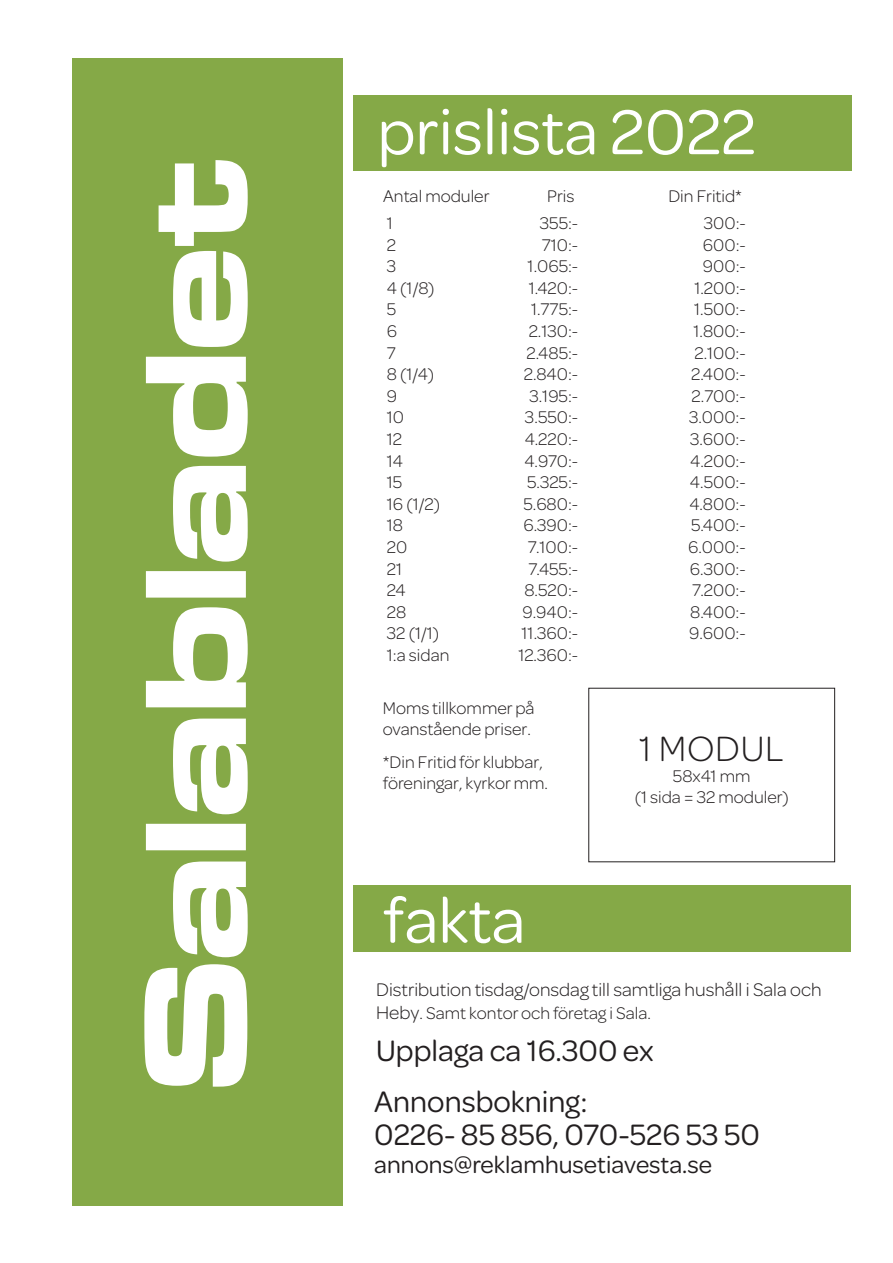
<style>
.page{position:relative;width:893px;height:1263px;background:#fff}
.page>*{position:absolute;margin:0;border:0;box-sizing:border-box;transform-origin:0 0}
.t1{font:67.5px "Omnes";color:#fff}
.t2{font:300 37.5px "Omnes";letter-spacing:.02em;color:#231f20}
.t3{font:31.5px/33px "Omnes";color:#231f20}
.t4{font:25.5px "Omnes";color:#231f20}
.t5{font:300 19.5px "Omnes";color:#231f20}
.t6{font:300 18px/21.6px "Omnes";color:#231f20}
.s1{font-size:19.5px}
</style>
<div class="page">
<div style="left:353px;top:95px;width:498px;height:76px;background:#85a947"></div>
<div style="left:353px;top:885px;width:497px;height:67px;background:#85a947"></div>
<div style="left:72px;top:59px;width:271px;height:1146px;background:#85a947"></div>
<svg style="left:144px;top:160px;width:104px;height:927px;fill:#fff"></svg>
<h1 class="t1" style="left:377px;top:87px;width:380px">prislista 2022</h1>
<p class="t6" style="left:383px;top:185px;width:108px">Antal moduler</p>
<p class="t6" style="left:547px;top:185px;width:29px">Pris</p>
<p class="t6" style="left:668px;top:185px;width:75px">Din Fritid*</p>
<p class="t6" style="left:387px;top:211px;width:8px">1</p>
<p class="t6" style="left:540px;top:211px;width:40px">355:-</p>
<p class="t6" style="left:704px;top:211px;width:44px">300:-</p>
<p class="t6" style="left:387px;top:233px;width:11px">2</p>
<p class="t6" style="left:542px;top:233px;width:38px">710:-</p>
<p class="t6" style="left:703px;top:233px;width:44px">600:-</p>
<p class="t6" style="left:387px;top:254px;width:11px">3</p>
<p class="t6" style="left:528px;top:254px;width:52px">1.065:-</p>
<p class="t6" style="left:703px;top:254px;width:44px">900:-</p>
<p class="t6" style="left:387px;top:276px;width:49px">4 (1/8)</p>
<p class="t6" style="left:529px;top:276px;width:51px">1.420:-</p>
<p class="t6" style="left:694px;top:276px;width:53px">1.200:-</p>
<p class="t6" style="left:387px;top:298px;width:11px">5</p>
<p class="t6" style="left:531px;top:298px;width:49px">1.775:-</p>
<p class="t6" style="left:694px;top:298px;width:53px">1.500:-</p>
<p class="t6" style="left:387px;top:319px;width:12px">6</p>
<p class="t6" style="left:529px;top:319px;width:51px">2.130:-</p>
<p class="t6" style="left:693px;top:319px;width:54px">1.800:-</p>
<p class="t6" style="left:387px;top:341px;width:11px">7</p>
<p class="t6" style="left:527px;top:341px;width:53px">2.485:-</p>
<p class="t6" style="left:694px;top:341px;width:53px">2.100:-</p>
<p class="t6" style="left:387px;top:362px;width:49px">8 (1/4)</p>
<p class="t6" style="left:524px;top:362px;width:56px">2.840:-</p>
<p class="t6" style="left:691px;top:362px;width:56px">2.400:-</p>
<p class="t6" style="left:387px;top:384px;width:12px">9</p>
<p class="t6" style="left:529px;top:384px;width:50px">3.195:-</p>
<p class="t6" style="left:692px;top:384px;width:56px">2.700:-</p>
<p class="t6" style="left:387px;top:406px;width:19px">10</p>
<p class="t6" style="left:525px;top:406px;width:55px">3.550:-</p>
<p class="t6" style="left:689px;top:406px;width:58px">3.000:-</p>
<p class="t6" style="left:387px;top:427px;width:17px">12</p>
<p class="t6" style="left:525px;top:427px;width:55px">4.220:-</p>
<p class="t6" style="left:690px;top:427px;width:57px">3.600:-</p>
<p class="t6" style="left:387px;top:449px;width:18px">14</p>
<p class="t6" style="left:524px;top:449px;width:55px">4.970:-</p>
<p class="t6" style="left:690px;top:449px;width:57px">4.200:-</p>
<p class="t6" style="left:387px;top:470px;width:17px">15</p>
<p class="t6" style="left:527px;top:470px;width:53px">5.325:-</p>
<p class="t6" style="left:690px;top:470px;width:57px">4.500:-</p>
<p class="t6" style="left:387px;top:492px;width:55px">16 (1/2)</p>
<p class="t6" style="left:523px;top:492px;width:56px">5.680:-</p>
<p class="t6" style="left:689px;top:492px;width:58px">4.800:-</p>
<p class="t6" style="left:387px;top:514px;width:18px">18</p>
<p class="t6" style="left:523px;top:514px;width:56px">6.390:-</p>
<p class="t6" style="left:691px;top:514px;width:56px">5.400:-</p>
<p class="t6" style="left:387px;top:535px;width:22px">20</p>
<p class="t6" style="left:528px;top:535px;width:52px">7.100:-</p>
<p class="t6" style="left:688px;top:535px;width:59px">6.000:-</p>
<p class="t6" style="left:387px;top:557px;width:17px">21</p>
<p class="t6" style="left:528px;top:557px;width:51px">7.455:-</p>
<p class="t6" style="left:690px;top:557px;width:57px">6.300:-</p>
<p class="t6" style="left:387px;top:578px;width:20px">24</p>
<p class="t6" style="left:524px;top:578px;width:55px">8.520:-</p>
<p class="t6" style="left:692px;top:578px;width:55px">7.200:-</p>
<p class="t6" style="left:387px;top:600px;width:21px">28</p>
<p class="t6" style="left:522px;top:600px;width:57px">9.940:-</p>
<p class="t6" style="left:690px;top:600px;width:57px">8.400:-</p>
<p class="t6" style="left:387px;top:622px;width:54px">32 (1/1)</p>
<p class="t6" style="left:522px;top:622px;width:58px">11.360:-</p>
<p class="t6" style="left:689px;top:622px;width:58px">9.600:-</p>
<p class="t6" style="left:387px;top:643px;width:64px">1:a sidan</p>
<p class="t6" style="left:518px;top:643px;width:61px">12.360:-</p>
<p class="t6" style="left:383px;top:696px;width:153px">Moms tillkommer på ovanstående priser.</p>
<p class="t6" style="left:383px;top:750px;width:167px">*Din Fritid för klubbar, föreningar, kyrkor mm.</p>
<h2 class="t2" style="left:639px;top:723px;width:146px">1 MODUL</h2>
<p class="t6" style="left:635px;top:764px;width:155px;line-height:21px;text-align:center">58x41 mm<br>(1 sida = 32 moduler)</p>
<h1 class="t1" style="left:383px;top:875px;width:144px">fakta</h1>
<p class="t5" style="left:376px;top:976px;width:447px">Distribution tisdag/onsdag till samtliga hushåll i Sala och</p>
<p class="t6" style="left:376px;top:1001px;width:276px"><span class="s1">Heby</span>. Samt kontor och företag i Sala.</p>
<h3 class="t3" style="left:376px;top:1032px;width:279px">Upplaga ca 16.300 ex</h3>
<h3 class="t3" style="left:374px;top:1083px;width:387px">Annonsbokning:<br>0226- 85 856, 070-526 53 50</h3>
<h3 class="t4" style="left:374px;top:1148px;width:339px">annons@reklamhusetiavesta.se</h3>
</div>
